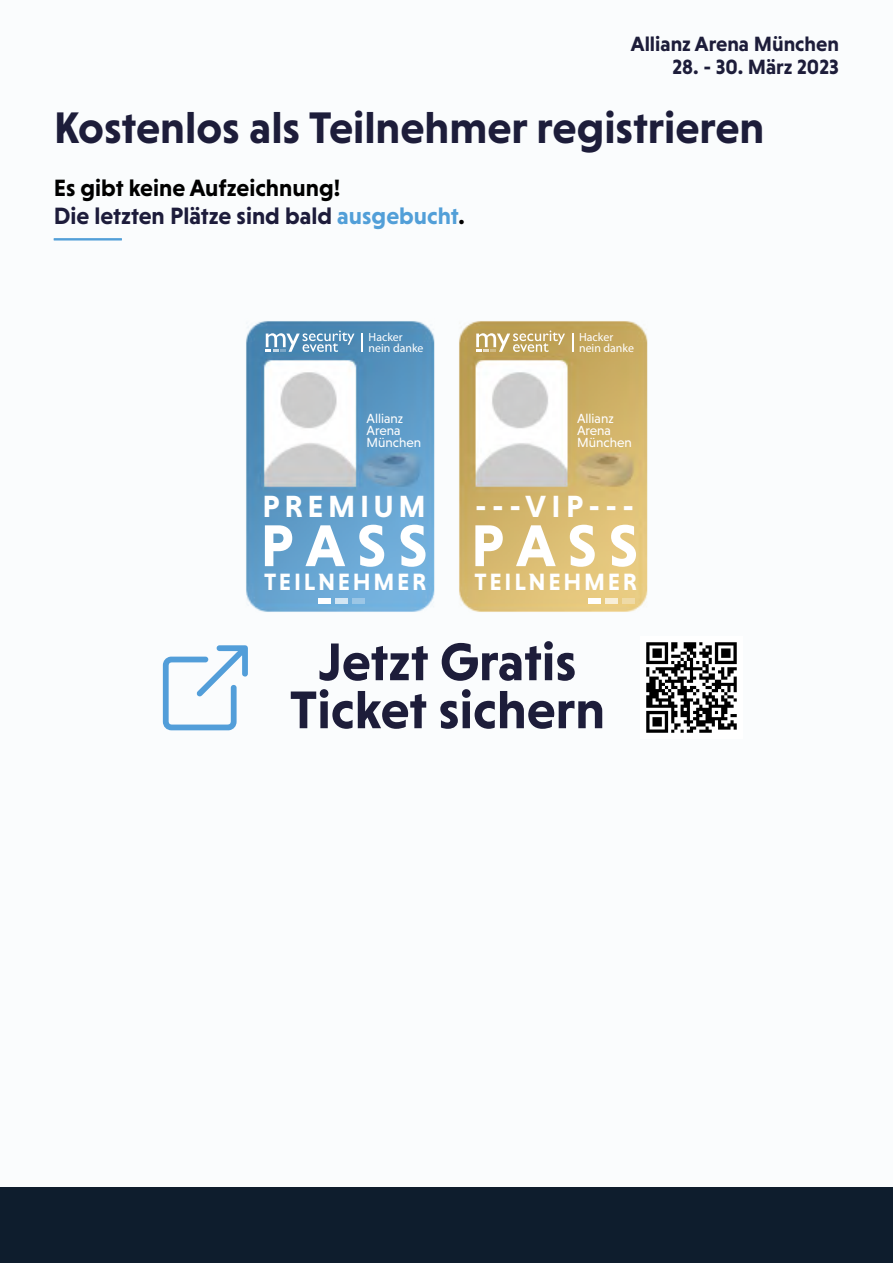
<style>
.page{position:relative;width:893px;height:1263px;background:#fafcfd}
.page>*{position:absolute;margin:0;border:0;box-sizing:border-box;transform-origin:0 0}
.t1{font:700 60px "Niveau Grotesk";letter-spacing:.195em;color:#fff}
.t2{font:700 54px/48px "Niveau Grotesk";color:#1d1d3a;text-align:center}
.t3{font:700 45px "Niveau Grotesk";color:#1d1d3a}
.t4{font:700 31.2px "Niveau Grotesk";letter-spacing:.145em;color:#fff}
.t5{font:700 24px/28.8px "Niveau Grotesk";color:#000}
.t6{font:700 24px "Niveau Grotesk";letter-spacing:.11em;color:#fff}
.t7{font:700 21px "Niveau Grotesk";color:#1d1d3a}
.t8{font:13.5px/12px "Niveau Grotesk";color:#fff}
.t9{font:11.85px/10.6px "Myriad Pro";color:#fff}
.s1{color:#1d1c3b}
.s2{color:#529fd8}
</style>
<div class="page">
<div style="left:0;top:1187px;width:893px;height:76px;background:#0e1d2d"></div>
<hr style="left:0;top:130px;width:1px;height:220px;background:#293063">
<hr style="left:54px;top:238px;width:68px;height:2px;background:#529fd8">
<img style="left:646px;top:642px;width:91px;height:91px">
<svg style="left:163px;top:645px;width:85px;height:85px"></svg>
<img style="left:246px;top:321px;width:189px;height:291px">
<svg style="left:361px;top:333px;width:2px;height:19px"></svg>
<svg style="left:266px;top:330px;width:88px;height:22px;background:#7aa6c6"></svg>
<div style="left:318px;top:598px;width:13px;height:6px;background:#fff"></div>
<div style="left:335px;top:598px;width:13px;height:6px;background:#d3e6f3"></div>
<div style="left:352px;top:598px;width:13px;height:6px;background:#9cc6e5"></div>
<img style="left:459px;top:321px;width:189px;height:291px">
<svg style="left:572px;top:333px;width:1px;height:19px"></svg>
<svg style="left:476px;top:330px;width:89px;height:22px;background:#ceb882"></svg>
<div style="left:588px;top:598px;width:13px;height:6px;background:#fff"></div>
<div style="left:605px;top:598px;width:13px;height:6px;background:#f8efd9"></div>
<div style="left:622px;top:598px;width:13px;height:6px;background:#eedaa7"></div>
<p class="t7" style="left:631px;top:31px;width:210px">Allianz Arena München</p>
<p class="t7" style="left:672px;top:54px;width:168px">28. - 30. März 2023</p>
<h3 class="t3" style="left:54px;top:102px;width:712px">Kostenlos als Teilnehmer registrieren</h3>
<p class="t5" style="left:54px;top:173px;width:413px">Es gibt keine Aufzeichnung!<br><span class="s1">Die letzten Plätze sind bald</span> <span class="s2">ausgebucht</span>.</p>
<p class="t9" style="left:369px;top:332px;width:56px">Hacker nein danke</p>
<p class="t9" style="left:579px;top:332px;width:56px">Hacker nein danke</p>
<p class="t8" style="left:367px;top:412px;width:56px">Allianz<br>Arena<br>München</p>
<p class="t8" style="left:577px;top:412px;width:56px">Allianz<br>Arena<br>München</p>
<h3 class="t4" style="left:263px;top:488px;width:165px">PREMIUM</h3>
<h3 class="t4" style="left:475px;top:488px;width:160px">---VIP---</h3>
<h1 class="t1" style="left:260px;top:511px;width:169px">PASS</h1>
<h1 class="t1" style="left:471px;top:511px;width:169px">PASS</h1>
<p class="t6" style="left:264px;top:568px;width:164px">TEILNEHMER</p>
<p class="t6" style="left:474px;top:568px;width:164px">TEILNEHMER</p>
<h2 class="t2" style="left:290px;top:637px;width:317px">Jetzt Gratis<br>Ticket sichern</h2>
</div>
